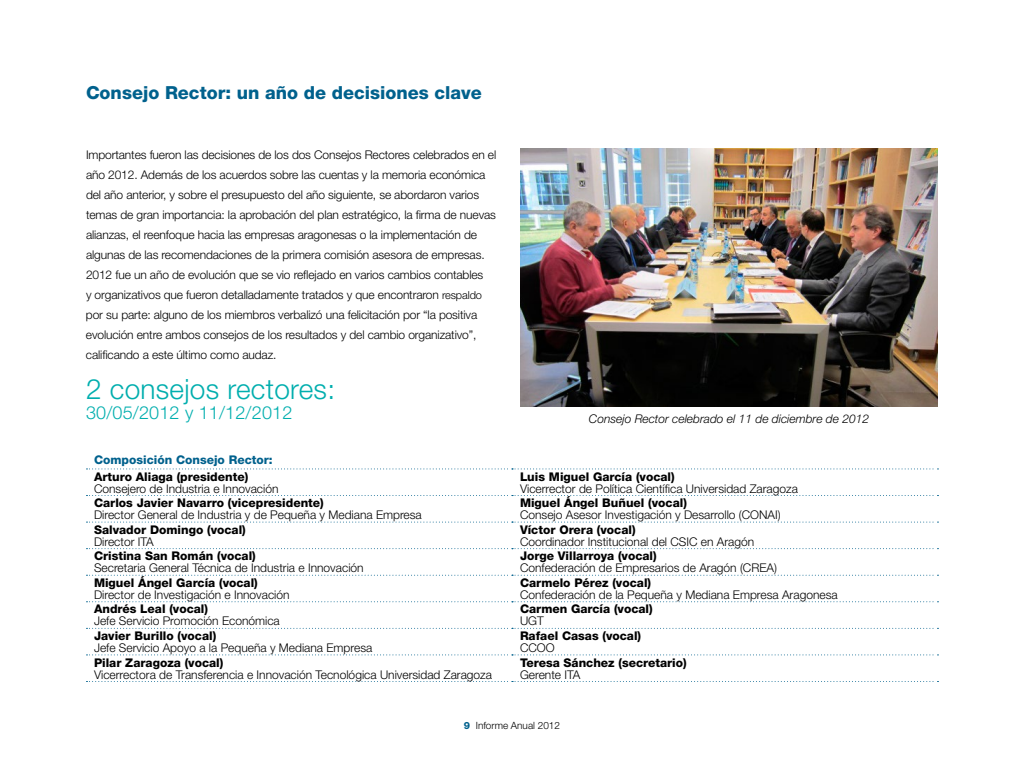
<style>
.page{position:relative;width:1024px;height:768px;background:#fff}
.page>*{position:absolute;margin:0;border:0;box-sizing:border-box;transform-origin:0 0}
.t1{font:300 28px "Helvetica Neue LT Std";letter-spacing:.01em;color:#00aeae}
.t2{font:800 18px "Helvetica Neue LT Std";color:#00618d}
.t3{font:300 18px "Helvetica Neue LT Std";letter-spacing:.01em;color:#00aeae}
.t4{font:300 12px/20px "Helvetica Neue LT Std";letter-spacing:-.01em;color:#000}
.t5{font:800 12px "Helvetica Neue LT Std";color:#000}
.t6{font:italic 300 12px "Helvetica Neue LT Std";color:#000}
.t7{font:800 12px "Helvetica Neue LT Std";color:#00618d}
.t8{font:300 10px "Helvetica Neue LT Std";color:#000}
.s1{font-size:11px}
.s2{font-weight:800;color:#00618d}
</style>
<div class="page">
<img style="left:520px;top:149px;width:418px;height:258px">
<svg style="left:86px;top:468px;width:853px;height:1px"></svg>
<svg style="left:86px;top:495px;width:853px;height:1px"></svg>
<svg style="left:86px;top:522px;width:853px;height:1px"></svg>
<svg style="left:86px;top:548px;width:853px;height:1px"></svg>
<svg style="left:86px;top:575px;width:853px;height:1px"></svg>
<svg style="left:86px;top:601px;width:853px;height:1px"></svg>
<svg style="left:86px;top:628px;width:853px;height:1px"></svg>
<svg style="left:86px;top:654px;width:853px;height:1px"></svg>
<svg style="left:86px;top:681px;width:853px;height:1px"></svg>
<h2 class="t2" style="left:86px;top:82px;width:397px">Consejo Rector: un año de decisiones clave</h2>
<p class="t4" style="left:86px;top:144px;width:412px">Importantes fueron las decisiones de los dos Consejos Rectores celebrados en el año 2012. Además de los acuerdos sobre las cuentas y la memoria económica del año anterior, y sobre el presupuesto del año siguiente, se abordaron varios temas de gran importancia: la aprobación del plan estratégico, la firma de nuevas alianzas, el reenfoque hacia las empresas aragonesas o la implementación de algunas de las recomendaciones de la primera comisión asesora de empresas.<br>2012 fue un año de evolución que se vio reflejado en varios cambios contables<br>y organizativos que fueron detalladamente tratados y que encontraron <span class="s1">respaldo </span>por su parte: alguno de los miembros verbalizó una felicitación por “la positiva evolución entre ambos consejos de los resultados y del cambio organizativo”, calificando a este último como audaz.</p>
<h1 class="t1" style="left:86px;top:372px;width:251px">2 consejos rectores:</h1>
<h2 class="t3" style="left:86px;top:401px;width:208px">30/05/2012 y 11/12/2012</h2>
<p class="t6" style="left:589px;top:411px;width:282px">Consejo Rector celebrado el 11 de diciembre de 2012</p>
<p class="t7" style="left:94px;top:453px;width:180px">Composición Consejo Rector:</p>
<p class="t5" style="left:94px;top:469px;width:156px">Arturo Aliaga (presidente)</p>
<p class="t4" style="left:94px;top:478px;width:186px">Consejero de Industria e Innovación</p>
<p class="t5" style="left:520px;top:469px;width:156px">Luis Miguel García (vocal)</p>
<p class="t4" style="left:520px;top:478px;width:279px">Vicerrector de Política Científica Universidad Zaragoza</p>
<p class="t5" style="left:520px;top:496px;width:168px">Miguel Ángel Buñuel (vocal)</p>
<p class="t4" style="left:520px;top:505px;width:262px">Consejo Asesor Investigación y Desarrollo (CONAI)</p>
<p class="t5" style="left:94px;top:496px;width:231px">Carlos Javier Navarro (vicepresidente)</p>
<p class="t4" style="left:94px;top:505px;width:329px">Director General de Industria y de Pequeña y Mediana Empresa</p>
<p class="t5" style="left:94px;top:522px;width:153px">Salvador Domingo (vocal)</p>
<p class="t4" style="left:94px;top:531px;width:61px">Director ITA</p>
<p class="t5" style="left:520px;top:522px;width:117px">Víctor Orera (vocal)</p>
<p class="t4" style="left:520px;top:531px;width:236px">Coordinador Institucional del CSIC en Aragón</p>
<p class="t5" style="left:94px;top:549px;width:163px">Cristina San Román (vocal)</p>
<p class="t4" style="left:94px;top:558px;width:271px">Secretaria General Técnica de Industria e Innovación</p>
<p class="t5" style="left:94px;top:575px;width:165px">Miguel Ángel García (vocal)</p>
<p class="t4" style="left:94px;top:584px;width:197px">Director de Investigación e Innovación</p>
<p class="t5" style="left:520px;top:549px;width:138px">Jorge Villarroya (vocal)</p>
<p class="t4" style="left:520px;top:558px;width:259px">Confederación de Empresarios de Aragón (CREA)</p>
<p class="t5" style="left:520px;top:575px;width:133px">Carmelo Pérez (vocal)</p>
<p class="t4" style="left:520px;top:584px;width:319px">Confederación de la Pequeña y Mediana Empresa Aragonesa</p>
<p class="t5" style="left:94px;top:602px;width:116px">Andrés Leal (vocal)</p>
<p class="t4" style="left:94px;top:611px;width:187px">Jefe Servicio Promoción Económica</p>
<p class="t5" style="left:520px;top:602px;width:134px">Carmen García (vocal)</p>
<p class="t4" style="left:520px;top:611px;width:25px">UGT</p>
<p class="t5" style="left:94px;top:629px;width:124px">Javier Burillo (vocal)</p>
<p class="t4" style="left:94px;top:637px;width:280px">Jefe Servicio Apoyo a la Pequeña y Mediana Empresa</p>
<p class="t5" style="left:520px;top:629px;width:123px">Rafael Casas (vocal)</p>
<p class="t4" style="left:520px;top:637px;width:36px">CCOO</p>
<p class="t5" style="left:94px;top:655px;width:131px">Pilar Zaragoza (vocal)</p>
<p class="t4" style="left:94px;top:664px;width:400px">Vicerrectora de Transferencia e Innovación Tecnológica Universidad Zaragoza</p>
<p class="t5" style="left:520px;top:655px;width:168px">Teresa Sánchez (secretario)</p>
<p class="t4" style="left:520px;top:664px;width:62px">Gerente ITA</p>
<p class="t8" style="left:464px;top:719px;width:98px"><span class="s2">9</span> Informe Anual 2012</p>
</div>
